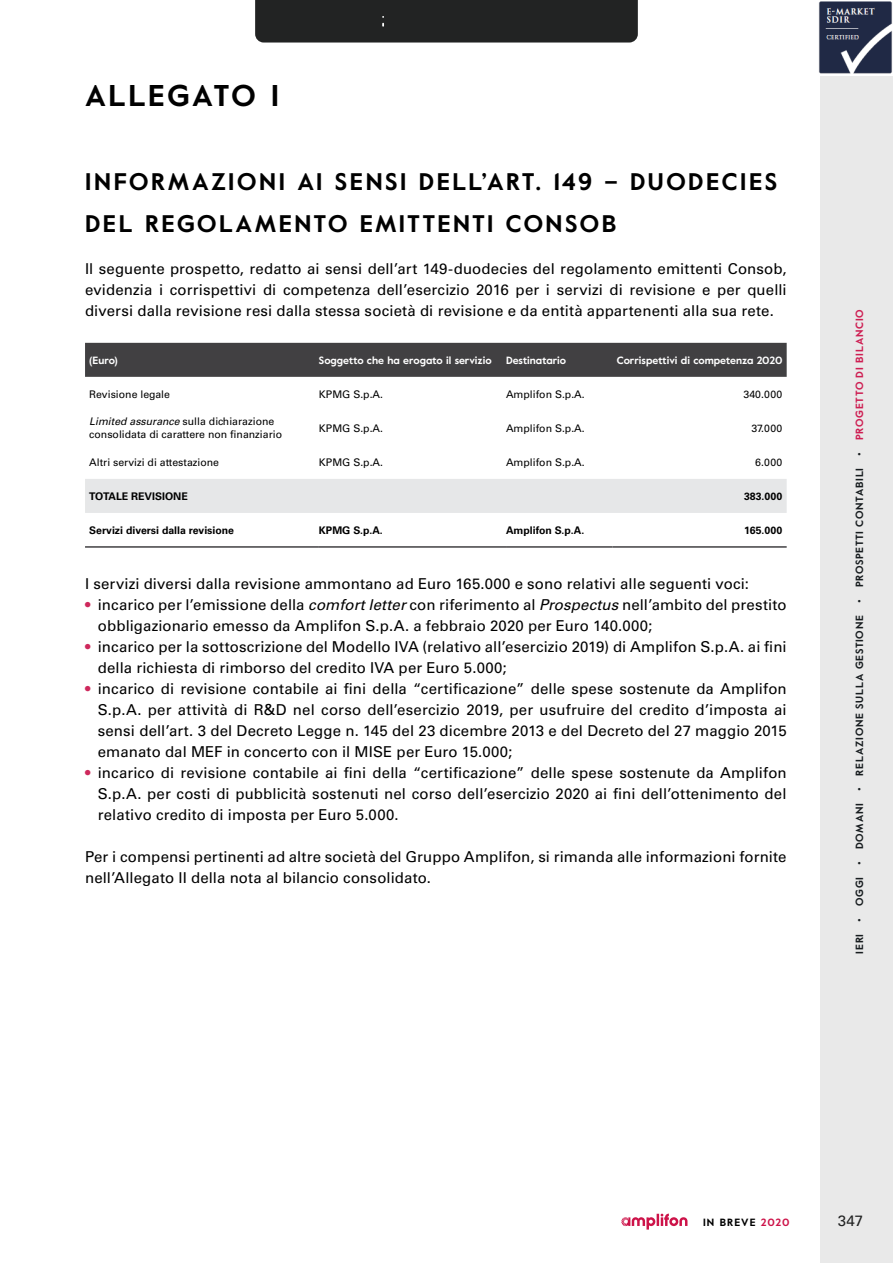
<style>
.page{position:relative;width:893px;height:1263px;background:#fff}
.page>*{position:absolute;margin:0;border:0;box-sizing:border-box;transform-origin:0 0}
.t1{font:700 30px "Value";letter-spacing:.075em;color:#000}
.t2{font:700 24px/42px "Value";letter-spacing:.105em;color:#000}
.t3{font:15px/21px "Univers LT Std";letter-spacing:.01em;color:#000;text-align:justify}
.t4{font:15px "Univers LT Std";color:#222323}
.t5{font:10.5px/12.6px "Univers LT Std";color:#000}
.t6{font:700 10.5px "Univers LT Std";color:#000}
.t7{font:700 10.5px "Value";color:#fff}
.t8{font:700 10.5px "Value";letter-spacing:.07em;color:#181d20}
.t9{font:700 10.5px "Value";letter-spacing:.1em;color:#000}
.s1{font-style:italic}
.s2{color:#ce285c}
.s3{color:#ce1f53}
.s4{color:#cd1349}
</style>
<div class="page">
<div style="left:85px;top:343px;width:702px;height:34px;background:#414042"></div>
<div style="left:85px;top:479px;width:702px;height:34px;background:#e6e7e8"></div>
<hr style="left:85px;top:546px;width:234px;height:2px;background:#414042">
<hr style="left:319px;top:546px;width:187px;height:2px;background:#414042">
<hr style="left:506px;top:546px;width:106px;height:2px;background:#414042">
<hr style="left:612px;top:546px;width:175px;height:2px;background:#414042">
<svg style="left:621px;top:1213px;width:66px;height:16px"></svg>
<div style="left:821px;top:0;width:72px;height:1263px;background:#e9e9e9"></div>
<div style="left:255px;top:0;width:383px;height:43px;background:#222323"></div>
<img style="left:819px;top:0;width:74px;height:75px">
<h1 class="t1" style="left:85px;top:75px;width:196px">ALLEGATO I</h1>
<h2 class="t2" style="left:85px;top:160px;width:693px">INFORMAZIONI AI SENSI DELL’ART. 149 – DUODECIES<br>DEL REGOLAMENTO EMITTENTI CONSOB</h2>
<p class="t3" style="left:85px;top:258px;width:703px">Il seguente prospetto, redatto ai sensi dell’art 149-duodecies del regolamento emittenti Consob, evidenzia i corrispettivi di competenza dell’esercizio 2016 per i servizi di revisione e per quelli diversi dalla revisione resi dalla stessa società di revisione e da entità appartenenti alla sua rete.</p>
<p class="t7" style="left:89px;top:353px;width:30px">(Euro)</p>
<p class="t7" style="left:319px;top:353px;width:174px">Soggetto che ha erogato il servizio</p>
<p class="t7" style="left:506px;top:353px;width:62px">Destinatario</p>
<p class="t7" style="left:617px;top:353px;width:167px">Corrispettivi di competenza 2020</p>
<p class="t5" style="left:89px;top:388px;width:82px">Revisione legale</p>
<p class="t5" style="left:319px;top:388px;width:66px">KPMG S.p.A.</p>
<p class="t5" style="left:506px;top:388px;width:80px">Amplifon S.p.A.</p>
<p class="t5" style="left:744px;top:388px;width:40px">340.000</p>
<p class="t5" style="left:89px;top:415px;width:194px"><span class="s1">Limited assurance</span> sulla dichiarazione consolidata di carattere non finanziario</p>
<p class="t5" style="left:319px;top:422px;width:66px">KPMG S.p.A.</p>
<p class="t5" style="left:506px;top:422px;width:80px">Amplifon S.p.A.</p>
<p class="t5" style="left:751px;top:422px;width:32px">37.000</p>
<p class="t5" style="left:89px;top:456px;width:131px">Altri servizi di attestazione</p>
<p class="t5" style="left:319px;top:456px;width:66px">KPMG S.p.A.</p>
<p class="t5" style="left:506px;top:456px;width:80px">Amplifon S.p.A.</p>
<p class="t5" style="left:755px;top:456px;width:29px">6.000</p>
<p class="t6" style="left:89px;top:490px;width:100px">TOTALE REVISIONE</p>
<p class="t6" style="left:744px;top:490px;width:40px">383.000</p>
<p class="t6" style="left:89px;top:524px;width:146px">Servizi diversi dalla revisione</p>
<p class="t6" style="left:319px;top:524px;width:65px">KPMG S.p.A.</p>
<p class="t6" style="left:506px;top:524px;width:80px">Amplifon S.p.A.</p>
<p class="t6" style="left:744px;top:524px;width:40px">165.000</p>
<p class="t3" style="left:85px;top:573px;width:665px">I servizi diversi dalla revisione ammontano ad Euro 165.000 e sono relativi alle seguenti voci:</p>
<p class="t3" style="left:98px;top:594px;width:690px;text-indent:-13px"><span class="s2">•</span> incarico per l’emissione della <span class="s1">comfort letter</span> con riferimento al <span class="s1">Prospectus</span> nell’ambito del prestito obbligazionario emesso da Amplifon S.p.A. a febbraio 2020 per Euro 140.000;</p>
<p class="t3" style="left:98px;top:636px;width:690px;text-indent:-13px"><span class="s2">•</span> incarico per la sottoscrizione del Modello IVA (relativo all’esercizio 2019) di Amplifon S.p.A. ai fini della richiesta di rimborso del credito IVA per Euro 5.000;</p>
<p class="t3" style="left:98px;top:678px;width:690px;text-indent:-13px"><span class="s2">•</span> incarico di revisione contabile ai fini della “certificazione” delle spese sostenute da Amplifon S.p.A. per attività di R&amp;D nel corso dell’esercizio 2019, per usufruire del credito d’imposta ai sensi dell’art. 3 del Decreto Legge n. 145 del 23 dicembre 2013 e del Decreto del 27 maggio 2015 emanato dal MEF in concerto con il MISE per Euro 15.000;</p>
<p class="t3" style="left:98px;top:762px;width:690px;text-indent:-13px"><span class="s2">•</span> incarico di revisione contabile ai fini della “certificazione” delle spese sostenute da Amplifon S.p.A. per costi di pubblicità sostenuti nel corso dell’esercizio 2020 ai fini dell’ottenimento del relativo credito di imposta per Euro 5.000.</p>
<p class="t3" style="left:85px;top:846px;width:703px">Per i compensi pertinenti ad altre società del Gruppo Amplifon, si rimanda alle informazioni fornite nell’Allegato II della nota al bilancio consolidato.</p>
<p class="t8" style="left:852px;top:954px;width:646px;rotate:-90deg">IERI • OGGI • DOMANI • RELAZIONE SULLA GESTIONE • PROSPETTI CONTABILI • <span class="s3">PROGETTO DI BILANCIO</span></p>
<p class="t9" style="left:703px;top:1214px;width:88px">IN BREVE <span class="s4">2020</span></p>
<p class="t4" style="left:838px;top:1211px;width:27px">347</p>
</div>
